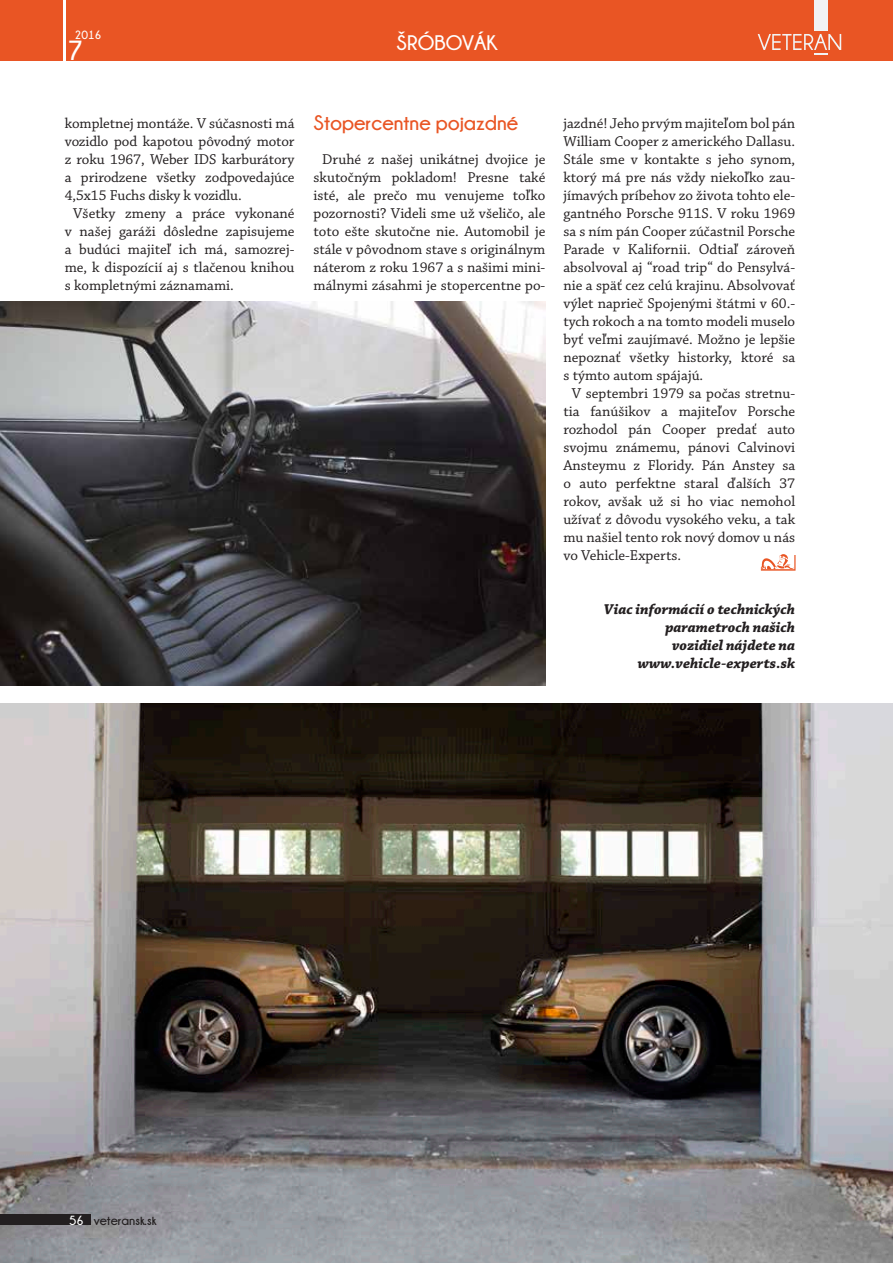
<style>
.page{position:relative;width:893px;height:1263px;background:#fff}
.page>*{position:absolute;margin:0;border:0;box-sizing:border-box;transform-origin:0 0}
.t1{font:700 27.6px "Champagne&Limousines";color:#fff}
.SubHeader1{font:700 21px "Champagne&Limousines";color:#e95524}
.t2{font:700 21px "Champagne&Limousines";color:#fff}
.Text{font:15px/18px "Chaparral Pro";color:#231f20;text-align:justify}
.Text-2{font:italic 700 15px/18px "Chaparral Pro";color:#231f20;text-align:right}
.t3{font:700 13.2px "Champagne&Limousines";color:#231f20}
.t4{font:700 12px "Champagne&Limousines";color:#fff}
.s1{color:#fff}
</style>
<div class="page">
<img style="left:0;top:704px;width:893px;height:559px">
<img style="left:0;top:302px;width:545px;height:384px">
<svg style="left:761px;top:554px;width:34px;height:17px"></svg>
<div style="left:0;top:0;width:893px;height:60px;background:#e95524"></div>
<svg style="left:758px;top:34px;width:83px;height:20px"></svg>
<div style="left:814px;top:0;width:13px;height:31px;background:#f2f3f4"></div>
<hr style="left:64px;top:0;width:2px;height:61px;background:#fff">
<div style="left:0;top:1214px;width:90px;height:11px;background:#231f20"></div>
<p class="t4" style="left:75px;top:28px;width:28px">2016</p>
<h1 class="t1" style="left:68px;top:36px;width:17px">7</h1>
<h2 class="t2" style="left:397px;top:31px;width:103px">ŠRÓBOVÁK</h2>
<p class="Text" style="left:65px;top:114px;width:231px">kompletnej montáže. V súčasnosti má vozidlo pod kapotou pôvodný motor z roku 1967, Weber IDS karburátory a prirodzene všetky zodpovedajúce 4,5x15 Fuchs disky k vozidlu.</p>
<p class="Text" style="left:65px;top:204px;width:231px;text-indent:9px">Všetky zmeny a práce vykonané v našej garáži dôsledne zapisujeme a budúci majiteľ ich má, samozrej&shy;me, k dispozícií aj s tlačenou knihou s kompletnými záznamami.</p>
<p class="SubHeader1" style="left:314px;top:111px;width:206px">Stopercentne pojazdné</p>
<p class="Text" style="left:314px;top:150px;width:233px;text-align:center">Druhé z našej unikátnej dvojice je skutočným pokladom! Presne také isté, ale prečo mu venujeme toľko pozornosti? Videli sme už všeličo, ale toto ešte skutočne nie. Automobil je stále v pôvodnom stave s originálnym náterom z roku 1967 a s našimi mini&shy;málnymi zásahmi je stopercentne po-</p>
<p class="Text" style="left:563px;top:114px;width:233px">jazdné! Jeho prvým majiteľom bol pán William Cooper z amerického Dallasu.<br>Stále sme v kontakte s jeho synom, ktorý má pre nás vždy niekoľko zau&shy;jímavých príbehov zo života tohto ele&shy;gantného Porsche 911S. V roku 1969 sa s ním pán Cooper zúčastnil Porsche Parade v Kalifornii. Odtiaľ zároveň absolvoval aj “road trip“ do Pensylvá&shy;nie a späť cez celú krajinu. Absolvovať výlet naprieč Spojenými štátmi v 60.- tych rokoch a na tomto modeli muselo byť veľmi zaujímavé. Možno je lepšie nepoznať všetky historky, ktoré sa s týmto autom spájajú.</p>
<p class="Text" style="left:563px;top:384px;width:233px;text-indent:9px">V septembri 1979 sa počas stretnu&shy;tia fanúšikov a majiteľov Porsche rozhodol pán Cooper predať auto svojmu známemu, pánovi Calvinovi Ansteymu z Floridy. Pán Anstey sa o auto perfektne staral ďalších 37 rokov, avšak už si ho viac nemohol užívať z dôvodu vysokého veku, a tak mu našiel tento rok nový domov u nás vo Vehicle-Experts.</p>
<p class="Text-2" style="left:604px;top:601px;width:193px">Viac informácií o technických parametroch našich<br>vozidiel nájdete na www.vehicle-experts.sk</p>
<p class="t3" style="left:69px;top:1213px;width:89px"><span class="s1">56</span> veteransk.sk</p>
</div>
